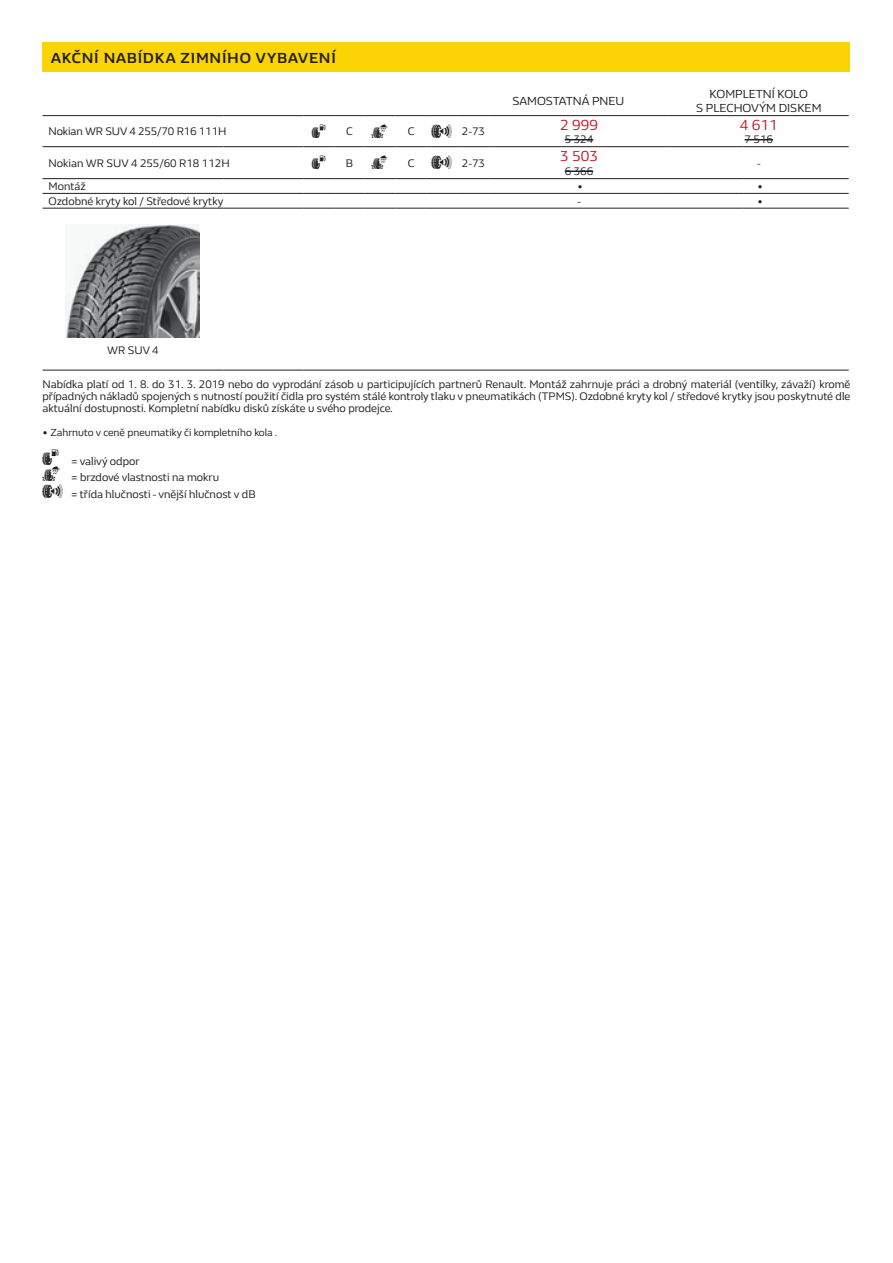
<style>
.page{position:relative;width:893px;height:1263px;background:#fff}
.page>*{position:absolute;margin:0;border:0;box-sizing:border-box;transform-origin:0 0}
.t1{font:700 15px "Renault Life";color:#231f20}
.t2{font:15px "Renault Life";color:#be1d2c}
.t3{font:12px "Renault Life";color:#231f20}
.t4{font:11.25px/12px "Renault Life";color:#231f20;text-align:justify}
.t5{font:10.5px "Renault Life";color:#231f20}
.s1{font-family:"Tyre Sound";font-size:18px}
.s2{font-size:11.25px}
.s3{font-family:"Tyre Sound";font-size:21px}
.s4{font-family:"Tyre Sound";font-size:19.5px}
</style>
<div class="page">
<hr style="left:43px;top:115px;width:180px;height:1px;background:#231f20">
<hr style="left:223px;top:115px;width:81px;height:1px;background:#231f20">
<hr style="left:489px;top:115px;width:180px;height:1px;background:#231f20">
<hr style="left:669px;top:115px;width:74px;height:1px;background:#231f20">
<hr style="left:743px;top:115px;width:106px;height:1px;background:#231f20">
<hr style="left:43px;top:146px;width:180px;height:1px;background:#231f20">
<hr style="left:223px;top:146px;width:81px;height:1px;background:#231f20">
<hr style="left:489px;top:146px;width:180px;height:1px;background:#231f20">
<hr style="left:669px;top:146px;width:74px;height:1px;background:#231f20">
<hr style="left:743px;top:146px;width:106px;height:1px;background:#231f20">
<hr style="left:43px;top:178px;width:180px;height:1px;background:#231f20">
<hr style="left:223px;top:178px;width:81px;height:1px;background:#231f20">
<hr style="left:489px;top:178px;width:180px;height:1px;background:#231f20">
<hr style="left:669px;top:178px;width:74px;height:1px;background:#231f20">
<hr style="left:743px;top:178px;width:106px;height:1px;background:#231f20">
<hr style="left:43px;top:193px;width:180px;height:1px;background:#231f20">
<hr style="left:223px;top:193px;width:81px;height:1px;background:#231f20">
<hr style="left:304px;top:193px;width:31px;height:1px;background:#231f20">
<svg style="left:335px;top:193px;width:29px;height:1px"></svg>
<hr style="left:364px;top:193px;width:31px;height:1px;background:#231f20">
<hr style="left:395px;top:193px;width:32px;height:1px;background:#231f20">
<hr style="left:427px;top:193px;width:31px;height:1px;background:#231f20">
<hr style="left:458px;top:193px;width:31px;height:1px;background:#231f20">
<hr style="left:489px;top:193px;width:180px;height:1px;background:#231f20">
<hr style="left:669px;top:193px;width:74px;height:1px;background:#231f20">
<hr style="left:743px;top:193px;width:106px;height:1px;background:#231f20">
<hr style="left:43px;top:208px;width:180px;height:1px;background:#231f20">
<hr style="left:223px;top:208px;width:81px;height:1px;background:#231f20">
<hr style="left:304px;top:208px;width:31px;height:1px;background:#231f20">
<svg style="left:335px;top:208px;width:29px;height:1px"></svg>
<hr style="left:364px;top:208px;width:31px;height:1px;background:#231f20">
<hr style="left:395px;top:208px;width:32px;height:1px;background:#231f20">
<hr style="left:427px;top:208px;width:31px;height:1px;background:#231f20">
<hr style="left:458px;top:208px;width:31px;height:1px;background:#231f20">
<hr style="left:489px;top:208px;width:180px;height:1px;background:#231f20">
<hr style="left:669px;top:208px;width:74px;height:1px;background:#231f20">
<hr style="left:743px;top:208px;width:106px;height:1px;background:#231f20">
<hr style="left:43px;top:370px;width:180px;height:1px;background:#231f20">
<hr style="left:223px;top:370px;width:81px;height:1px;background:#231f20">
<hr style="left:304px;top:370px;width:31px;height:1px;background:#231f20">
<svg style="left:335px;top:370px;width:29px;height:1px"></svg>
<hr style="left:364px;top:370px;width:31px;height:1px;background:#231f20">
<hr style="left:395px;top:370px;width:32px;height:1px;background:#231f20">
<hr style="left:427px;top:370px;width:31px;height:1px;background:#231f20">
<hr style="left:458px;top:370px;width:31px;height:1px;background:#231f20">
<hr style="left:489px;top:370px;width:180px;height:1px;background:#231f20">
<hr style="left:669px;top:370px;width:74px;height:1px;background:#231f20">
<hr style="left:743px;top:370px;width:106px;height:1px;background:#231f20">
<hr style="left:304px;top:115px;width:31px;height:1px;background:#231f20">
<svg style="left:335px;top:115px;width:29px;height:1px"></svg>
<hr style="left:364px;top:115px;width:31px;height:1px;background:#231f20">
<hr style="left:395px;top:115px;width:32px;height:1px;background:#231f20">
<hr style="left:427px;top:115px;width:31px;height:1px;background:#231f20">
<hr style="left:458px;top:115px;width:31px;height:1px;background:#231f20">
<hr style="left:304px;top:146px;width:31px;height:1px;background:#231f20">
<svg style="left:335px;top:146px;width:29px;height:1px"></svg>
<hr style="left:364px;top:146px;width:31px;height:1px;background:#231f20">
<hr style="left:395px;top:146px;width:32px;height:1px;background:#231f20">
<hr style="left:427px;top:146px;width:31px;height:1px;background:#231f20">
<hr style="left:458px;top:146px;width:31px;height:1px;background:#231f20">
<hr style="left:304px;top:178px;width:31px;height:1px;background:#231f20">
<svg style="left:335px;top:178px;width:29px;height:1px"></svg>
<hr style="left:364px;top:178px;width:31px;height:1px;background:#231f20">
<hr style="left:395px;top:178px;width:32px;height:1px;background:#231f20">
<hr style="left:427px;top:178px;width:31px;height:1px;background:#231f20">
<hr style="left:458px;top:178px;width:31px;height:1px;background:#231f20">
<svg style="left:565px;top:139px;width:28px;height:1px"></svg>
<svg style="left:745px;top:139px;width:28px;height:1px"></svg>
<svg style="left:565px;top:171px;width:28px;height:1px"></svg>
<img style="left:66px;top:224px;width:134px;height:113px">
<div style="left:43px;top:43px;width:807px;height:29px;background:#fcd406"></div>
<h1 class="t1" style="left:51px;top:48px;width:64px">AKČNÍ NABÍDKA</h1>
<h1 class="t1" style="left:180px;top:48px;width:11px">ZIMNÍHO</h1>
<h1 class="t1" style="left:256px;top:48px;width:12px">VYBAVENÍ</h1>
<p class="t3" style="left:512px;top:93px;width:10px">Samo</p>
<p class="t3" style="left:546px;top:93px;width:78px">statn á pn eu</p>
<p class="t4" style="left:49px;top:125px;width:179px">Nokian WR SUV 4 255/70 R16 111H</p>
<p class="t4" style="left:312px;top:125px;width:175px"><span class="s1">E</span> c <span class="s1">D</span> c <span class="s1">B</span>2-73</p>
<h1 class="t2" style="left:560px;top:115px;width:39px">2 999</h1>
<p class="t4" style="left:565px;top:133px;width:30px">5 324</p>
<p class="t4" style="left:49px;top:157px;width:183px">Nokian WR SUV 4 255/60 R18 112H</p>
<p class="t4" style="left:312px;top:157px;width:175px"><span class="s1">E</span> b <span class="s1">D</span> c <span class="s1">B</span>2-73</p>
<h1 class="t2" style="left:560px;top:146px;width:39px">3 503</h1>
<p class="t4" style="left:565px;top:165px;width:30px">6 366</p>
<p class="t3" style="left:710px;top:86px;width:16px">Kompl</p>
<p class="t3" style="left:749px;top:86px;width:37px">etn í kolo</p>
<p class="t3" style="left:696px;top:100px;width:40px">s plechov</p>
<p class="t3" style="left:759px;top:100px;width:62px">ým diskem</p>
<h1 class="t2" style="left:740px;top:115px;width:39px">4 611</h1>
<p class="t4" style="left:745px;top:133px;width:30px">7 516</p>
<p class="t4" style="left:757px;top:157px;width:5px">-</p>
<p class="t4" style="left:49px;top:180px;width:39px">Montáž</p>
<p class="t4" style="left:578px;top:180px;width:7px">•</p>
<p class="t4" style="left:757px;top:180px;width:7px">•</p>
<p class="t4" style="left:49px;top:195px;width:176px">Ozdobné kryty kol / Středové krytky</p>
<p class="t4" style="left:577px;top:195px;width:5px">-</p>
<p class="t4" style="left:757px;top:195px;width:7px">•</p>
<p class="t4" style="left:107px;top:344px;width:53px">WR SUV 4</p>
<p class="t4" style="left:43px;top:378px;width:809px">Nabídka platí od 1. 8. do 31. 3. 2019 nebo do vyprodání zásob u participujících partnerů Renault. Montáž zahrnuje práci a drobný materiál (ventilky, závaží) kromě případných nákladů spojených s nutností použití čidla pro systém stálé kontroly tlaku v pneumatikách (TPMS). Ozdobné kryty kol / středové krytky jsou poskytnuté dle aktuální dostupnosti. Kompletní nabídku disků získáte u svého prodejce.</p>
<p class="t5" style="left:43px;top:426px;width:236px"><span class="s2">•</span> Zahrnuto v ceně pneumatiky či kompletního kola .</p>
<p class="t4" style="left:43px;top:452px;width:215px;line-height:16.5px;text-align:left"><span class="s3">E</span> = valivý odpor<br><span class="s4">D</span> = brzdové vlastnosti na mokru<br><span class="s1">B</span> = třída hlučnosti - vnější hlučnost v dB</p>
</div>
